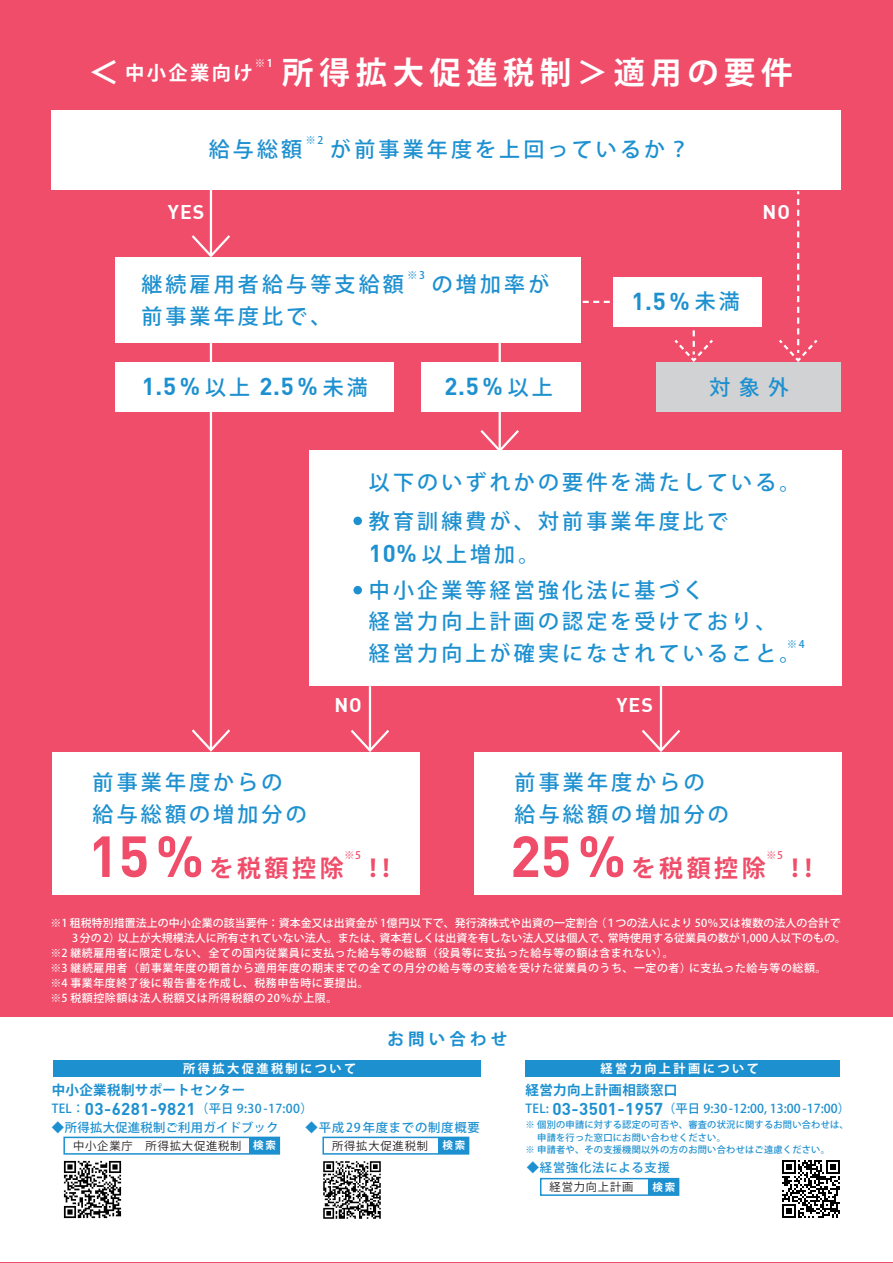
<style>
.page{position:relative;width:893px;height:1263px;background:#ef4d69}
.page>*{position:absolute;margin:0;border:0;box-sizing:border-box;transform-origin:0 0}
.t1{font:700 57px "DIN";color:#ef4d69}
.t2{font:700 31.2px "Koz Go Pr 6 N";letter-spacing:.18em;color:#fff}
.t3{font:700 24px "DIN";color:#1d90d0}
.t4{font:700 24px "Koz Go Pr 6 N";letter-spacing:.15em;color:#ef4d69}
.t5{font:500 21px/31.5px "Koz Go Pr 6 N";letter-spacing:.15em;color:#1d90d0}
.t6{font:700 19.5px "DIN";letter-spacing:.05em;color:#fff}
.t7{font:700 19.35px "Koz Go Pr 6 N";letter-spacing:.12em;color:#fff}
.t8{font:700 16.5px "Koz Go Pr 6 N";letter-spacing:.25em;color:#1d90d0}
.t9{font:700 13.5px "Koz Go Pr 6 N";letter-spacing:.025em;color:#1d90d0}
.t10{font:500 12.3px "Koz Go Pr 6 N";letter-spacing:.025em;color:#1d90d0}
.t11{font:500 12.3px "Koz Go Pr 6 N";letter-spacing:.005em;color:#1d90d0}
.t12{font:500 12.3px "Koz Go Pr 6 N";letter-spacing:.065em;color:#1d90d0}
.t13{font:700 12.15px "Koz Go Pr 6 N";letter-spacing:.2em;color:#fff}
.t14{font:11.25px "Koz Go Pr 6 N";letter-spacing:.075em;color:#231f20}
.t15{font:500 10.95px/15px "Koz Go Pr 6 N";letter-spacing:.05em;color:#fff}
.t16{font:500 10.5px "Koz Go Pr 6 N";color:#1d90d0}
.t17{font:700 10.5px "Koz Go Pr 6 N";color:#fff}
.t18{font:500 10.5px "Koz Go Pr 6 N";color:#ef4d69}
.t19{font:500 9.15px/12.3px "Koz Go Pr 6 N";letter-spacing:.025em;color:#1d90d0}
.s1{font-size:31.2px}
.s2{font-family:"Koz Go Pr 6 N";font-weight:500;font-size:21px}
.s3{font-family:"DIN";font-weight:700;font-size:24px}
.s4{font-family:"DIN";font-weight:700;font-size:16.95px}
.s5{font-weight:700;font-size:10.5px;color:#fff}
</style>
<div class="page">
<div style="left:0;top:1016px;width:893px;height:245px;background:#fff"></div>
<hr style="left:210px;top:190px;width:2px;height:66px;background:#fff">
<svg style="left:191px;top:233px;width:39px;height:24px"></svg>
<div style="left:51px;top:111px;width:789px;height:79px;background:#fff"></div>
<div style="left:115px;top:257px;width:466px;height:86px;background:#fff"></div>
<div style="left:52px;top:752px;width:368px;height:143px;background:#fff"></div>
<div style="left:474px;top:752px;width:367px;height:143px;background:#fff"></div>
<hr style="left:660px;top:686px;width:2px;height:64px;background:#fff">
<svg style="left:641px;top:727px;width:40px;height:25px"></svg>
<hr style="left:369px;top:686px;width:2px;height:64px;background:#fff">
<svg style="left:350px;top:727px;width:39px;height:25px"></svg>
<hr style="left:210px;top:335px;width:2px;height:414px;background:#fff">
<svg style="left:192px;top:727px;width:38px;height:25px"></svg>
<hr style="left:499px;top:336px;width:2px;height:113px;background:#fff">
<svg style="left:480px;top:428px;width:39px;height:22px"></svg>
<svg style="left:777px;top:191px;width:43px;height:172px"></svg>
<div style="left:115px;top:363px;width:279px;height:49px;background:#fff"></div>
<div style="left:421px;top:363px;width:159px;height:49px;background:#fff"></div>
<div style="left:309px;top:450px;width:532px;height:236px;background:#fff"></div>
<div style="left:353px;top:517px;width:9px;height:8px;background:#1d90d0;border-radius:50%"></div>
<div style="left:353px;top:586px;width:9px;height:8px;background:#1d90d0;border-radius:50%"></div>
<div style="left:656px;top:363px;width:184px;height:49px;background:#d1d2d4"></div>
<div style="left:53px;top:1061px;width:428px;height:16px;background:#1d90d0"></div>
<div style="left:525px;top:1061px;width:315px;height:16px;background:#1d90d0"></div>
<svg style="left:577px;top:301px;width:138px;height:63px"></svg>
<div style="left:613px;top:277px;width:149px;height:50px;background:#fff"></div>
<img style="left:782px;top:1160px;width:58px;height:58px">
<img style="left:323px;top:1161px;width:58px;height:58px">
<img style="left:63px;top:1160px;width:59px;height:59px">
<div style="left:540px;top:1178px;width:139px;height:18px;border:2px solid #1d90d0"></div>
<div style="left:648px;top:1178px;width:31px;height:17px;background:#1d90d0"></div>
<div style="left:63px;top:1136px;width:217px;height:18px;border:2px solid #1d90d0"></div>
<div style="left:249px;top:1137px;width:30px;height:17px;background:#1d90d0"></div>
<div style="left:322px;top:1136px;width:147px;height:18px;border:2px solid #1d90d0"></div>
<div style="left:438px;top:1137px;width:31px;height:17px;background:#1d90d0"></div>
<h3 class="t7" style="left:88px;top:62px;width:166px"><span class="s1">＜</span>中小企業向け</h3>
<p class="t17" style="left:255px;top:58px;width:19px">※1</p>
<h2 class="t2" style="left:282px;top:55px;width:511px">所得拡大促進税制＞適用の要件</h2>
<h3 class="t5" style="left:209px;top:134px;width:95px">給与総額</h3>
<p class="t16" style="left:305px;top:134px;width:19px">※2</p>
<h3 class="t5" style="left:330px;top:134px;width:361px">が前事業年度を上回っているか？</h3>
<h3 class="t6" style="left:168px;top:199px;width:38px">YES</h3>
<h3 class="t6" style="left:762px;top:199px;width:29px">NO</h3>
<h3 class="t5" style="left:141px;top:269px;width:264px">継続雇用者給与等支給額</h3>
<p class="t16" style="left:407px;top:270px;width:19px">※3</p>
<h3 class="t5" style="left:432px;top:269px;width:119px">の増加率が</h3>
<h3 class="t5" style="left:141px;top:301px;width:192px">前事業年度比で、</h3>
<h3 class="t3" style="left:142px;top:371px;width:228px">1.5%<span class="s2">以上</span> 2.5%<span class="s2">未満</span></h3>
<h3 class="t3" style="left:444px;top:371px;width:110px">2.5%<span class="s2">以上</span></h3>
<h3 class="t3" style="left:631px;top:285px;width:110px">1.5%<span class="s2">未満</span></h3>
<h3 class="t5" style="left:709px;top:372px;width:81px">対象外</h3>
<h3 class="t5" style="left:369px;top:463px;width:433px;line-height:39px">以下のいずれかの要件を満たしている。教育訓練費が、対前事業年度比で</h3>
<h3 class="t5" style="left:369px;top:536px;width:336px;line-height:36px"><span class="s3">10%</span>以上増加。<br>中小企業等経営強化法に基づく</h3>
<h3 class="t5" style="left:369px;top:606px;width:433px">経営力向上計画の認定を受けており、経営力向上が確実になされていること。</h3>
<p class="t16" style="left:787px;top:638px;width:19px">※4</p>
<h3 class="t6" style="left:334px;top:693px;width:29px">NO</h3>
<h3 class="t6" style="left:616px;top:693px;width:38px">YES</h3>
<h3 class="t5" style="left:93px;top:767px;width:216px">前事業年度からの給与総額の増加分の</h3>
<h1 class="t1" style="left:88px;top:819px;width:117px">15%</h1>
<p class="t18" style="left:344px;top:849px;width:18px">※5</p>
<h3 class="t4" style="left:209px;top:855px;width:136px">を税額控除</h3>
<h3 class="t4" style="left:361px;top:855px;width:39px">！！</h3>
<h3 class="t5" style="left:515px;top:767px;width:216px">前事業年度からの給与総額の増加分の</h3>
<h1 class="t1" style="left:510px;top:819px;width:117px">25%</h1>
<p class="t18" style="left:766px;top:849px;width:18px">※5</p>
<h3 class="t4" style="left:631px;top:855px;width:136px">を税額控除</h3>
<h3 class="t4" style="left:783px;top:855px;width:39px">！！</h3>
<p class="t15" style="left:51px;top:916px;width:797px">※1 租税特別措置法上の中小企業の該当要件： 資本金又は出資金が 1億円以下で、発行済株式や出資の一定割合（１つの法人により 50％又は複数の法人の合計で　　 3分の2）以上が大規模法人に所有されていない法人。または、資本若しくは出資を有しない法人又は個人で、常時使用する従業員の数が1,000 人以下のもの。※2 継続雇用者に限定しない、全ての国内従業員に支払った給与等の総額（役員等に支払った給与等の額は含まれない）。<br>※3 継続雇用者（前事業年度の期首から適用年度の期末までの全ての月分の給与等の支給を受けた従業員のうち、一定の者）に支払った給与等の総額。※4 事業年度終了後に報告書を作成し、税務申告時に要提出。<br>※5 税額控除額は法人税額又は所得税額の20％が上限。</p>
<h3 class="t8" style="left:388px;top:1029px;width:121px">お問い合わせ</h3>
<p class="t13" style="left:183px;top:1062px;width:175px">所得拡大促進税制について</p>
<p class="t9" style="left:52px;top:1083px;width:209px">中小企業税制サポートセンター　</p>
<p class="t10" style="left:52px;top:1102px;width:262px">TEL：<span class="s4">03-6281-9821</span>（平日 9:30 -17:00）</p>
<p class="t10" style="left:52px;top:1121px;width:228px">◆所得拡大促進税制ご利用ガイドブック</p>
<p class="t12" style="left:306px;top:1121px;width:176px">◆平成29年度までの制度概要</p>
<p class="t14" style="left:73px;top:1139px;width:204px">中小企業庁　所得拡大促進税制 <span class="s5">検索</span></p>
<p class="t14" style="left:332px;top:1139px;width:97px">所得拡大促進税制</p>
<p class="t17" style="left:442px;top:1139px;width:24px">検索</p>
<p class="t13" style="left:600px;top:1062px;width:160px">経営力向上計画について</p>
<p class="t9" style="left:525px;top:1083px;width:153px">経営力向上計画相談窓口</p>
<p class="t11" style="left:525px;top:1102px;width:326px">TEL: <span class="s4">03-3501-1957</span>（平日 9:30-12:00, 13:00 -17:00）</p>
<p class="t19" style="left:525px;top:1119px;width:325px">※ 個別の申請に対する認定の可否や、審査の状況に関するお問い合わせは、　 申請を行った窓口にお問い合わせください。<br>※ 申請者や、その支援機関以外の方のお問い合わせはご遠慮ください。</p>
<p class="t12" style="left:527px;top:1160px;width:145px">◆経営強化法による支援</p>
<p class="t14" style="left:550px;top:1181px;width:85px">経営力向上計画</p>
<p class="t17" style="left:652px;top:1181px;width:24px">検索</p>
</div>
